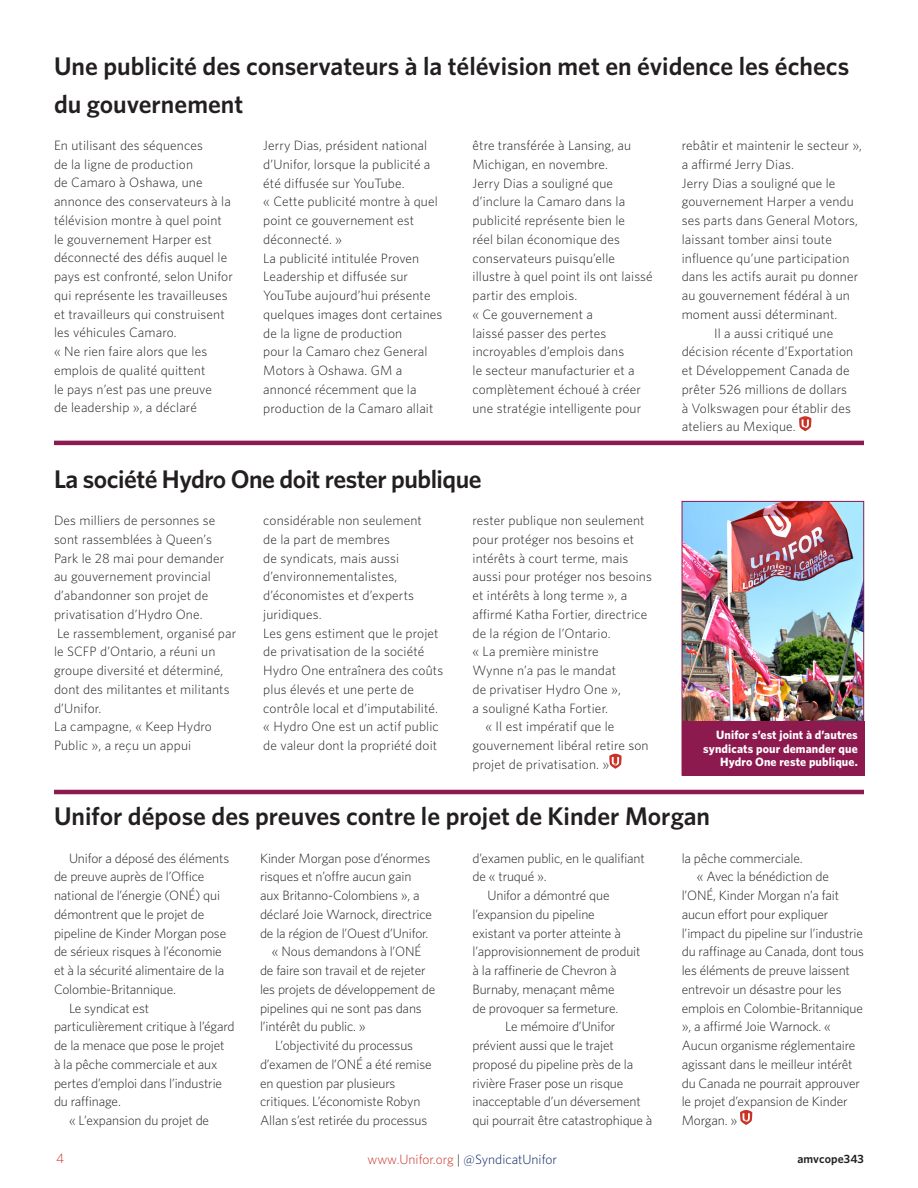
<style>
.page{position:relative;width:918px;height:1188px;background:#fff}
.page>*{position:absolute;margin:0;border:0;box-sizing:border-box;transform-origin:0 0}
.Feature_HED{font:600 25.5px/37.5px "Whitney";color:#231f20}
.Feature_HED-2{font:600 25.5px "Whitney";letter-spacing:-.02em;color:#231f20}
.Body_Copy_No_Indent{font:300 13.5px/18.8px "Whitney";letter-spacing:.01em;color:#231f20}
.Body_Copy_Indent{font:300 13.5px/18.8px "Whitney";letter-spacing:-.01em;color:#231f20}
.t1{font:300 13.5px "Whitney";color:#072260}
.t2{font:300 13.5px "Whitney";color:#ca3327}
.Cutline{font:700 12px/13.5px "Whitney";letter-spacing:.01em;color:#fff;text-align:right}
.union_bug{font:600 12px "Whitney";letter-spacing:.01em;color:#231f20}
.s1{color:#ca3327}
.s2{color:#231f20}
</style>
<div class="page">
<hr style="left:54px;top:441px;width:810px;height:4px;background:#8c1a4f">
<hr style="left:54px;top:790px;width:810px;height:4px;background:#8c1a4f">
<img style="left:684px;top:503px;width:178px;height:218px">
<div style="left:682px;top:501px;width:182px;height:274px;border:1px solid #8c1a4f"></div>
<svg style="left:609px;top:754px;width:13px;height:15px"></svg>
<svg style="left:740px;top:1110px;width:12px;height:15px"></svg>
<div style="left:682px;top:721px;width:183px;height:54px;background:#8c1a4f"></div>
<svg style="left:799px;top:416px;width:12px;height:15px"></svg>
<p class="Feature_HED" style="left:54px;top:47px;width:797px">Une publicité des conservateurs à la télévision met en évidence les échecs du gouvernement</p>
<p class="Body_Copy_No_Indent" style="left:54px;top:136px;width:180px">En utilisant des séquences<br>de la ligne de production<br>de Camaro à Oshawa, une annonce des conservateurs à la télévision montre à quel point le gouvernement Harper est déconnecté des défis auquel le pays est confronté, selon Unifor qui représente les travailleuses et travailleurs qui construisent les véhicules Camaro.</p>
<p class="Body_Copy_No_Indent" style="left:54px;top:342px;width:160px">« Ne rien faire alors que les emplois de qualité quittent le pays n’est pas une preuve de leadership », a déclaré</p>
<p class="Body_Copy_No_Indent" style="left:263px;top:136px;width:169px">Jerry Dias, président national d’Unifor, lorsque la publicité a été diffusée sur YouTube.</p>
<p class="Body_Copy_No_Indent" style="left:263px;top:192px;width:176px">« Cette publicité montre à quel point ce gouvernement est déconnecté. »</p>
<p class="Body_Copy_No_Indent" style="left:263px;top:248px;width:181px">La publicité intitulée Proven<br>Leadership et diffusée sur<br>YouTube aujourd’hui présente quelques images dont certaines de la ligne de production<br>pour la Camaro chez General<br>Motors à Oshawa. GM a annoncé récemment que la production de la Camaro allait</p>
<p class="Body_Copy_No_Indent" style="left:472px;top:136px;width:160px">être transférée à Lansing, au<br>Michigan, en novembre.</p>
<p class="Body_Copy_No_Indent" style="left:472px;top:173px;width:182px">Jerry Dias a souligné que d’inclure la Camaro dans la publicité représente bien le<br>réel bilan économique des conservateurs puisqu’elle illustre à quel point ils ont laissé partir des emplois.</p>
<p class="Body_Copy_No_Indent" style="left:472px;top:304px;width:170px">« Ce gouvernement a<br>laissé passer des pertes incroyables d’emplois dans<br>le secteur manufacturier et a complètement échoué à créer une stratégie intelligente pour</p>
<p class="Feature_HED-2" style="left:54px;top:462px;width:429px">La société Hydro One doit rester publique</p>
<p class="Body_Copy_No_Indent" style="left:54px;top:511px;width:184px">Des milliers de personnes se sont rassemblées à Queen’s<br>Park le 28 mai pour demander au gouvernement provincial d’abandonner son projet de privatisation d’Hydro One.<br>Le rassemblement, organisé par le SCFP d’Ontario, a réuni un groupe diversité et déterminé, dont des militantes et militants d’Unifor.</p>
<p class="Body_Copy_No_Indent" style="left:54px;top:717px;width:159px">La campagne, « Keep Hydro<br>Public », a reçu un appui</p>
<p class="Body_Copy_No_Indent" style="left:263px;top:511px;width:160px">considérable non seulement de la part de membres<br>de syndicats, mais aussi d’environnementalistes, d’économistes et d’experts juridiques.</p>
<p class="Body_Copy_No_Indent" style="left:263px;top:623px;width:181px">Les gens estiment que le projet de privatisation de la société<br>Hydro One entraînera des coûts plus élevés et une perte de contrôle local et d’imputabilité.</p>
<p class="Body_Copy_No_Indent" style="left:263px;top:717px;width:177px">« Hydro One est un actif public de valeur dont la propriété doit</p>
<p class="Body_Copy_No_Indent" style="left:472px;top:511px;width:181px">rester publique non seulement pour protéger nos besoins et intérêts à court terme, mais aussi pour protéger nos besoins et intérêts à long terme », a affirmé Katha Fortier, directrice de la région de l’Ontario.</p>
<p class="Body_Copy_No_Indent" style="left:472px;top:642px;width:128px">« La première ministre</p>
<p class="Body_Copy_No_Indent" style="left:472px;top:661px;width:145px">Wynne n’a pas le mandat</p>
<p class="Body_Copy_No_Indent" style="left:472px;top:679px;width:150px">de privatiser Hydro One »,</p>
<p class="Body_Copy_No_Indent" style="left:472px;top:698px;width:137px">a souligné Katha Fortier.</p>
<p class="Body_Copy_No_Indent" style="left:485px;top:717px;width:130px">« Il est impératif que le</p>
<p class="Body_Copy_No_Indent" style="left:472px;top:736px;width:178px">gouvernement libéral retire son</p>
<p class="Body_Copy_No_Indent" style="left:472px;top:754px;width:138px">projet de privatisation. »</p>
<p class="Body_Copy_No_Indent" style="left:682px;top:136px;width:182px">rebâtir et maintenir le secteur », a affirmé Jerry Dias.</p>
<p class="Body_Copy_No_Indent" style="left:682px;top:173px;width:155px">Jerry Dias a souligné que le</p>
<p class="Body_Copy_No_Indent" style="left:682px;top:192px;width:174px">gouvernement Harper a vendu</p>
<p class="Body_Copy_No_Indent" style="left:682px;top:211px;width:178px">ses parts dans General Motors,</p>
<p class="Body_Copy_No_Indent" style="left:682px;top:229px;width:152px">laissant tomber ainsi toute</p>
<p class="Body_Copy_No_Indent" style="left:682px;top:248px;width:169px">influence qu’une participation</p>
<p class="Body_Copy_No_Indent" style="left:682px;top:267px;width:178px">dans les actifs aurait pu donner</p>
<p class="Body_Copy_No_Indent" style="left:682px;top:286px;width:170px">au gouvernement fédéral à un</p>
<p class="Body_Copy_No_Indent" style="left:682px;top:304px;width:157px">moment aussi déterminant.</p>
<p class="Body_Copy_No_Indent" style="left:714px;top:323px;width:121px">Il a aussi critiqué une</p>
<p class="Body_Copy_No_Indent" style="left:682px;top:342px;width:173px">décision récente d’Exportation</p>
<p class="Body_Copy_No_Indent" style="left:682px;top:361px;width:169px">et Développement Canada de</p>
<p class="Body_Copy_No_Indent" style="left:682px;top:379px;width:167px">prêter 526 millions de dollars</p>
<p class="Body_Copy_No_Indent" style="left:682px;top:398px;width:171px">à Volkswagen pour établir des</p>
<p class="Body_Copy_No_Indent" style="left:682px;top:417px;width:116px">ateliers au Mexique.</p>
<p class="Cutline" style="left:703px;top:728px;width:156px">Unifor s’est joint à d’autres syndicats pour demander que<br>Hydro One reste publique.</p>
<p class="Feature_HED" style="left:54px;top:797px;width:658px">Unifor dépose des preuves contre le projet de Kinder Morgan</p>
<p class="Body_Copy_Indent" style="left:54px;top:848px;width:177px;text-indent:15px">Unifor a déposé des éléments de preuve auprès de l’Office national de l’énergie (ONÉ) qui démontrent que le projet de pipeline de Kinder Morgan pose de sérieux risques à l’économie et à la sécurité alimentaire de la<br>Colombie-Britannique.</p>
<p class="Body_Copy_Indent" style="left:54px;top:998px;width:182px;text-indent:15px">Le syndicat est particulièrement critique à l’égard de la menace que pose le projet<br>à la pêche commerciale et aux pertes d’emploi dans l’industrie du raffinage.</p>
<p class="Body_Copy_Indent" style="left:69px;top:1111px;width:142px">« L’expansion du projet de</p>
<p class="Body_Copy_Indent" style="left:260px;top:848px;width:172px">Kinder Morgan pose d’énormes</p>
<p class="Body_Copy_Indent" style="left:260px;top:867px;width:153px">risques et n’offre aucun gain</p>
<p class="Body_Copy_Indent" style="left:260px;top:886px;width:161px">aux Britanno-Colombiens », a</p>
<p class="Body_Copy_Indent" style="left:260px;top:904px;width:173px">déclaré Joie Warnock, directrice</p>
<p class="Body_Copy_Indent" style="left:260px;top:923px;width:170px">de la région de l’Ouest d’Unifor.</p>
<p class="Body_Copy_Indent" style="left:272px;top:942px;width:151px">« Nous demandons à l’ONÉ</p>
<p class="Body_Copy_Indent" style="left:260px;top:961px;width:167px">de faire son travail et de rejeter</p>
<p class="Body_Copy_Indent" style="left:260px;top:979px;width:177px">les projets de développement de</p>
<p class="Body_Copy_Indent" style="left:260px;top:998px;width:163px">pipelines qui ne sont pas dans</p>
<p class="Body_Copy_Indent" style="left:260px;top:1017px;width:107px">l’intérêt du public. »</p>
<p class="Body_Copy_Indent" style="left:260px;top:1036px;width:173px;text-indent:15px">L’objectivité du processus d’examen de l’ONÉ a été remise en question par plusieurs critiques. L’économiste Robyn<br>Allan s’est retirée du processus</p>
<p class="Body_Copy_Indent" style="left:472px;top:848px;width:174px">d’examen public, en le qualifiant de « truqué ».</p>
<p class="Body_Copy_Indent" style="left:488px;top:886px;width:124px">Unifor a démontré que</p>
<p class="Body_Copy_Indent" style="left:472px;top:904px;width:124px">l’expansion du pipeline</p>
<p class="Body_Copy_Indent" style="left:472px;top:923px;width:150px">existant va porter atteinte à</p>
<p class="Body_Copy_Indent" style="left:472px;top:942px;width:170px">l’approvisionnement de produit</p>
<p class="Body_Copy_Indent" style="left:472px;top:961px;width:146px">à la raffinerie de Chevron à</p>
<p class="Body_Copy_Indent" style="left:472px;top:979px;width:144px">Burnaby, menaçant même</p>
<p class="Body_Copy_Indent" style="left:472px;top:998px;width:147px">de provoquer sa fermeture.</p>
<p class="Body_Copy_Indent" style="left:505px;top:1017px;width:112px">Le mémoire d’Unifor</p>
<p class="Body_Copy_Indent" style="left:472px;top:1036px;width:143px">prévient aussi que le trajet</p>
<p class="Body_Copy_Indent" style="left:472px;top:1054px;width:162px">proposé du pipeline près de la</p>
<p class="Body_Copy_Indent" style="left:472px;top:1073px;width:152px">rivière Fraser pose un risque</p>
<p class="Body_Copy_Indent" style="left:472px;top:1092px;width:170px">inacceptable d’un déversement</p>
<p class="Body_Copy_Indent" style="left:472px;top:1111px;width:181px">qui pourrait être catastrophique à</p>
<p class="Body_Copy_Indent" style="left:682px;top:848px;width:122px">la pêche commerciale.</p>
<p class="Body_Copy_Indent" style="left:682px;top:867px;width:184px;text-indent:15px">« Avec la bénédiction de l’ONÉ, Kinder Morgan n’a fait aucun effort pour expliquer l’impact du pipeline sur l’industrie du raffinage au Canada, dont tous les éléments de preuve laissent entrevoir un désastre pour les emplois en Colombie-Britannique », a affirmé Joie Warnock. «<br>Aucun organisme réglementaire agissant dans le meilleur intérêt du Canada ne pourrait approuver le projet d’expansion de Kinder<br>Morgan. »</p>
<p class="t2" style="left:56px;top:1149px;width:10px">4</p>
<p class="t1" style="left:368px;top:1151px;width:191px"><span class="s1">www.Unifor.org</span> <span class="s2">|</span> @SyndicatUnifor</p>
<p class="union_bug" style="left:797px;top:1150px;width:68px">amvcope343</p>
</div>
